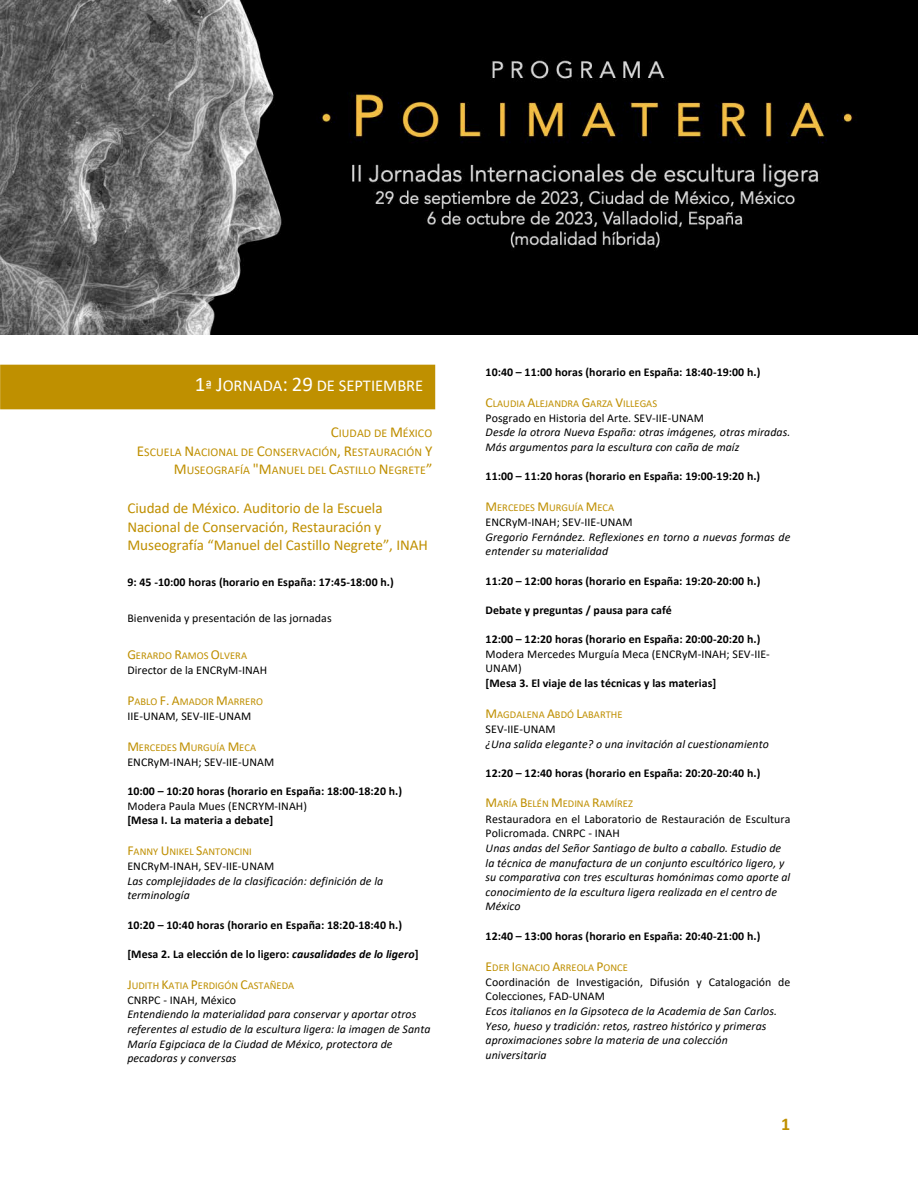
<style>
.page{position:relative;width:918px;height:1188px;background:#fff}
.page>*{position:absolute;margin:0;border:0;box-sizing:border-box;transform-origin:0 0}
.t1{font:700 18px "Calibri";color:#bf8f00}
.t2{font:16.5px "Calibri";color:#fff}
.t3{font:15.15px/18.3px "Calibri";letter-spacing:-.005em;color:#bf8f00}
.t4{font:italic 11.85px/14.7px "Calibri";letter-spacing:.005em;color:#000}
.t5{font:700 11.85px "Calibri";letter-spacing:.005em;color:#000}
.t6{font:11.85px/14.7px "Calibri";letter-spacing:.005em;color:#000}
.t7{font:11.85px/18.3px "Calibri";letter-spacing:.005em;color:#bf8f00;text-align:right}
.t8{font:10.5px "Calibri";letter-spacing:.005em;color:#bf8f00}
.s1{font-size:20.85px}
.s2{font-size:15.15px}
.s3{font-size:13.65px}
.s4{font-style:italic}
</style>
<div class="page">
<div style="left:1px;top:365px;width:434px;height:44px;background:#bf9000"></div>
<img style="left:0;top:1px;width:918px;height:334px">
<h2 class="t2" style="left:195px;top:376px;width:230px"><span class="s1">1</span>ª <span class="s1">J</span>ORNADA<span class="s1">: 29</span> DE SEPTIEMBRE</h2>
<p class="t7" style="left:137px;top:424px;width:297px"><span class="s2">C</span>IUDAD DE <span class="s2">M</span>ÉXICO<br><span class="s2">E</span>SCUELA <span class="s2">N</span>ACIONAL DE <span class="s2">C</span>ONSERVACIÓN<span class="s2">, R</span>ESTAURACIÓN <span class="s2">Y<br>M</span>USEOGRAFÍA <span class="s2">"M</span>ANUEL DEL <span class="s2">C</span>ASTILLO <span class="s2">N</span>EGRETE<span class="s2">”</span></p>
<p class="t3" style="left:127px;top:499px;width:302px">Ciudad de México. Auditorio de la Escuela<br>Nacional de Conservación, Restauración y<br>Museografía “Manuel del Castillo Negrete”, INAH</p>
<p class="t5" style="left:127px;top:575px;width:268px">9: 45 -10:00 horas (horario en España: 17:45-18:00 h.)</p>
<p class="t6" style="left:127px;top:611px;width:206px">Bienvenida y presentación de las jornadas</p>
<p class="t8" style="left:127px;top:649px;width:121px"><span class="s3">G</span>ERARDO <span class="s3">R</span>AMOS <span class="s3">O</span>LVERA</p>
<p class="t6" style="left:127px;top:663px;width:141px">Director de la ENCRyM-INAH</p>
<p class="t8" style="left:127px;top:695px;width:137px"><span class="s3">P</span>ABLO <span class="s3">F. A</span>MADOR <span class="s3">M</span>ARRERO</p>
<p class="t6" style="left:127px;top:709px;width:125px">IIE-UNAM, SEV-IIE-UNAM</p>
<p class="t8" style="left:127px;top:741px;width:130px"><span class="s3">M</span>ERCEDES <span class="s3">M</span>URGUÍA <span class="s3">M</span>ECA</p>
<p class="t6" style="left:127px;top:754px;width:148px">ENCRyM-INAH; SEV-IIE-UNAM</p>
<p class="t5" style="left:127px;top:784px;width:276px">10:00 – 10:20 horas (horario en España: 18:00-18:20 h.)</p>
<p class="t6" style="left:127px;top:798px;width:181px">Modera Paula Mues (ENCRYM-INAH)</p>
<p class="t5" style="left:127px;top:813px;width:147px">[Mesa I. La materia a debate]</p>
<p class="t8" style="left:127px;top:845px;width:126px"><span class="s3">F</span>ANNY <span class="s3">U</span>NIKEL <span class="s3">S</span>ANTONCINI</p>
<p class="t6" style="left:127px;top:859px;width:148px">ENCRyM-INAH, SEV-IIE-UNAM</p>
<p class="t4" style="left:127px;top:873px;width:257px">Las complejidades de la clasificación: definición de la terminología</p>
<p class="t5" style="left:127px;top:918px;width:276px">10:20 – 10:40 horas (horario en España: 18:20-18:40 h.)</p>
<p class="t5" style="left:127px;top:947px;width:293px">[Mesa 2. La elección de lo ligero: <span class="s4">causalidades de lo ligero</span>]</p>
<p class="t8" style="left:127px;top:979px;width:168px"><span class="s3">J</span>UDITH <span class="s3">K</span>ATIA <span class="s3">P</span>ERDIGÓN <span class="s3">C</span>ASTAÑEDA</p>
<p class="t6" style="left:127px;top:992px;width:110px">CNRPC - INAH, México</p>
<p class="t4" style="left:127px;top:1007px;width:305px">Entendiendo la materialidad para conservar y aportar otros referentes al estudio de la escultura ligera: la imagen de Santa María Egipciaca de la Ciudad de México, protectora de pecadoras y conversas</p>
<p class="t5" style="left:486px;top:365px;width:276px">10:40 – 11:00 horas (horario en España: 18:40-19:00 h.)</p>
<p class="t8" style="left:486px;top:397px;width:173px"><span class="s3">C</span>LAUDIA <span class="s3">A</span>LEJANDRA <span class="s3">G</span>ARZA <span class="s3">V</span>ILLEGAS</p>
<p class="t6" style="left:486px;top:410px;width:220px">Posgrado en Historia del Arte. SEV-IIE-UNAM</p>
<p class="t4" style="left:486px;top:425px;width:306px">Desde la otrora Nueva España: otras imágenes, otras miradas.<br>Más argumentos para la escultura con caña de maíz</p>
<p class="t5" style="left:486px;top:469px;width:276px">11:00 – 11:20 horas (horario en España: 19:00-19:20 h.)</p>
<p class="t8" style="left:486px;top:501px;width:130px"><span class="s3">M</span>ERCEDES <span class="s3">M</span>URGUÍA <span class="s3">M</span>ECA</p>
<p class="t6" style="left:486px;top:515px;width:148px">ENCRyM-INAH; SEV-IIE-UNAM</p>
<p class="t4" style="left:486px;top:529px;width:306px">Gregorio Fernández. Reflexiones en torno a nuevas formas de entender su materialidad</p>
<p class="t5" style="left:486px;top:573px;width:276px">11:20 – 12:00 horas (horario en España: 19:20-20:00 h.)</p>
<p class="t5" style="left:486px;top:602px;width:188px">Debate y preguntas / pausa para café</p>
<p class="t5" style="left:486px;top:632px;width:276px">12:00 – 12:20 horas (horario en España: 20:00-20:20 h.)</p>
<p class="t6" style="left:486px;top:646px;width:286px">Modera Mercedes Murguía Meca (ENCRyM-INAH; SEV-IIE-<br>UNAM)</p>
<p class="t5" style="left:486px;top:676px;width:232px">[Mesa 3. El viaje de las técnicas y las materias]</p>
<p class="t8" style="left:486px;top:708px;width:138px"><span class="s3">M</span>AGDALENA <span class="s3">A</span>BDÓ <span class="s3">L</span>ABARTHE</p>
<p class="t6" style="left:486px;top:722px;width:71px">SEV-IIE-UNAM</p>
<p class="t4" style="left:486px;top:736px;width:285px">¿Una salida elegante? o una invitación al cuestionamiento</p>
<p class="t5" style="left:486px;top:766px;width:276px">12:20 – 12:40 horas (horario en España: 20:20-20:40 h.)</p>
<p class="t8" style="left:486px;top:797px;width:149px"><span class="s3">M</span>ARÍA <span class="s3">B</span>ELÉN <span class="s3">M</span>EDINA <span class="s3">R</span>AMÍREZ</p>
<p class="t6" style="left:486px;top:811px;width:306px">Restauradora en el Laboratorio de Restauración de Escultura<br>Policromada. CNRPC - INAH</p>
<p class="t4" style="left:486px;top:841px;width:306px">Unas andas del Señor Santiago de bulto a caballo. Estudio de la técnica de manufactura de un conjunto escultórico ligero, y su comparativa con tres esculturas homónimas como aporte al conocimiento de la escultura ligera realizada en el centro de México</p>
<p class="t5" style="left:486px;top:929px;width:276px">12:40 – 13:00 horas (horario en España: 20:40-21:00 h.)</p>
<p class="t8" style="left:486px;top:961px;width:144px"><span class="s3">E</span>DER <span class="s3">I</span>GNACIO <span class="s3">A</span>RREOLA <span class="s3">P</span>ONCE</p>
<p class="t6" style="left:486px;top:974px;width:306px">Coordinación de Investigación, Difusión y Catalogación de<br>Colecciones, FAD-UNAM</p>
<p class="t4" style="left:486px;top:1003px;width:293px">Ecos italianos en la Gipsoteca de la Academia de San Carlos.<br>Yeso, hueso y tradición: retos, rastreo histórico y primeras aproximaciones sobre la materia de una colección universitaria</p>
<h1 class="t1" style="left:781px;top:1113px;width:11px">1</h1>
</div>
